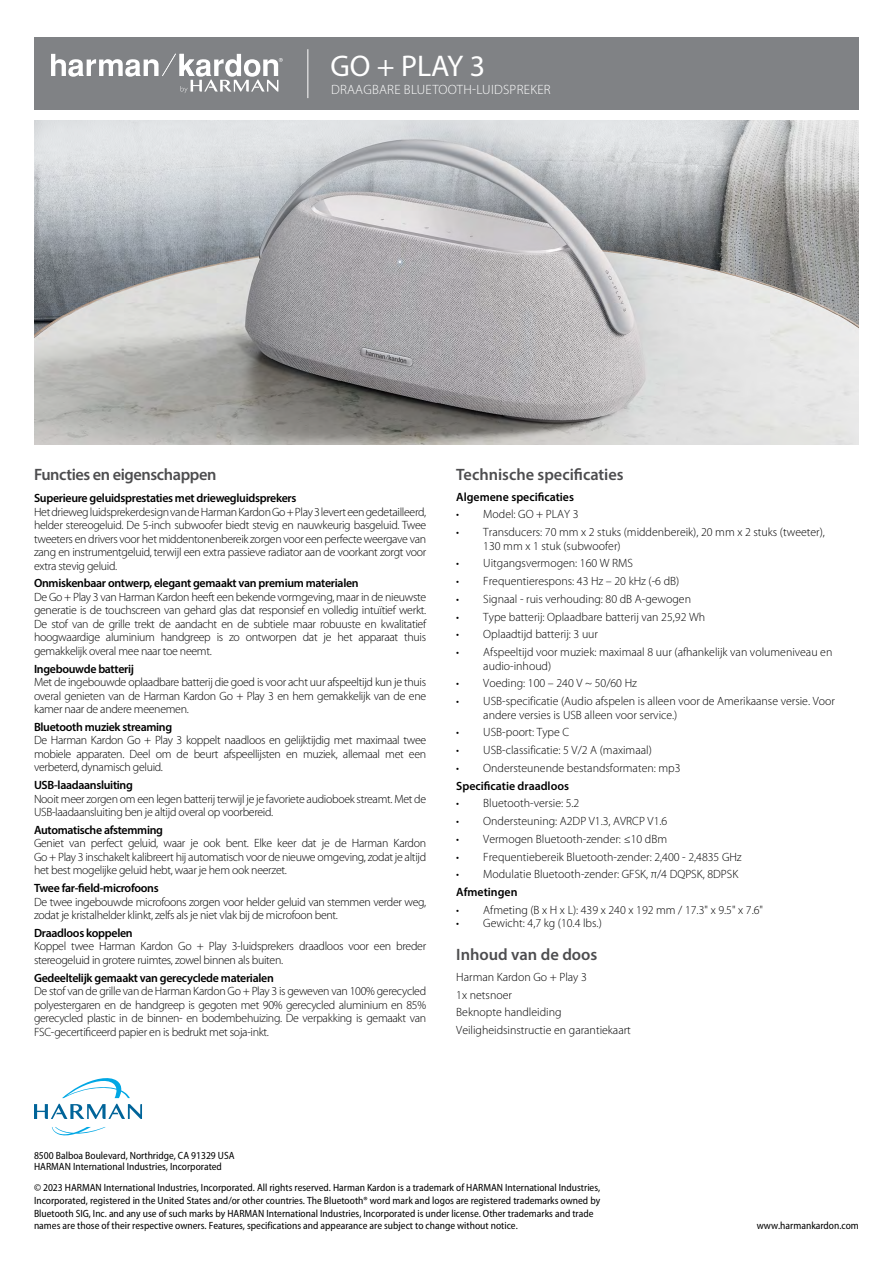
<style>
.page{position:relative;width:893px;height:1263px;background:#fff}
.page>*{position:absolute;margin:0;border:0;box-sizing:border-box;transform-origin:0 0}
.t1{font:30px "Myriad Pro";color:#fff}
.t2{font:600 16.5px "Myriad Pro";color:#4d4d4f}
.t3{font:600 16.5px "Myriad Pro";letter-spacing:-.025em;color:#4d4d4f}
.t4{font:300 13.5px "Myriad Pro";letter-spacing:.02em;color:#fff}
.t5{font:300 12px/13.5px "Myriad Pro";color:#000;text-align:justify}
.t6{font:300 12px/13.5px "Myriad Pro";letter-spacing:-.025em;color:#000}
.t7{font:600 12px "Myriad Pro";letter-spacing:-.025em;color:#000}
.t8{font:600 12px "Myriad Pro";color:#000}
.t9{font:semi-condensed 10.5px/12.6px "Myriad Pro";color:#000}
</style>
<div class="page">
<div style="left:34px;top:37px;width:825px;height:72px;background:#808285"></div>
<hr style="left:307px;top:49px;width:1px;height:49px;background:#fff">
<svg style="left:51px;top:54px;width:232px;height:39px"></svg>
<img style="left:34px;top:120px;width:825px;height:324px">
<svg style="left:62px;top:1078px;width:68px;height:20px"></svg>
<svg style="left:52px;top:1127px;width:54px;height:9px"></svg>
<svg style="left:34px;top:1104px;width:108px;height:15px"></svg>
<h1 class="t1" style="left:330px;top:48px;width:156px">GO + PLAY 3</h1>
<p class="t4" style="left:331px;top:82px;width:221px">DRAAGBARE BLUETOOTH-LUIDSPREKER</p>
<h2 class="t3" style="left:34px;top:464px;width:184px">Functies en eigenschappen</h2>
<p class="t7" style="left:34px;top:490px;width:264px">Superieure geluidsprestaties met driewegluidsprekers</p>
<p class="t5" style="left:34px;top:505px;width:394px">Het drieweg luidsprekerdesign van de Harman Kardon Go + Play 3 levert een gedetailleerd, helder stereogeluid. De 5-inch subwoofer biedt stevig en nauwkeurig basgeluid. Twee tweeters en drivers voor het middentonenbereik zorgen voor een perfecte weergave van zang en instrumentgeluid, terwijl een extra passieve radiator aan de voorkant zorgt voor extra stevig geluid.</p>
<p class="t7" style="left:34px;top:576px;width:326px">Onmiskenbaar ontwerp, elegant gemaakt van premium materialen</p>
<p class="t5" style="left:34px;top:590px;width:394px">De Go + Play 3 van Harman Kardon heeft een bekende vormgeving, maar in de nieuwste generatie is de touchscreen van gehard glas dat responsief en volledig intuïtief werkt.<br>De stof van de grille trekt de aandacht en de subtiele maar robuuste en kwalitatief hoogwaardige aluminium handgreep is zo ontworpen dat je het apparaat thuis gemakkelijk overal mee naar toe neemt.</p>
<p class="t7" style="left:34px;top:661px;width:102px">Ingebouwde batterij</p>
<p class="t5" style="left:34px;top:676px;width:394px">Met de ingebouwde oplaadbare batterij die goed is voor acht uur afspeeltijd kun je thuis overal genieten van de Harman Kardon Go + Play 3 en hem gemakkelijk van de ene kamer naar de andere meenemen.</p>
<p class="t7" style="left:34px;top:719px;width:140px">Bluetooth muziek streaming</p>
<p class="t5" style="left:34px;top:734px;width:394px">De Harman Kardon Go + Play 3 koppelt naadloos en gelijktijdig met maximaal twee mobiele apparaten. Deel om de beurt afspeellijsten en muziek, allemaal met een verbeterd, dynamisch geluid.</p>
<p class="t7" style="left:34px;top:777px;width:100px">USB-laadaansluiting</p>
<p class="t6" style="left:34px;top:792px;width:394px">Nooit meer zorgen om een legen batterij terwijl je je favoriete audioboek streamt. Met de<br>USB-laadaansluiting ben je altijd overal op voorbereid.</p>
<p class="t7" style="left:34px;top:822px;width:131px">Automatische afstemming</p>
<p class="t5" style="left:34px;top:837px;width:394px">Geniet van perfect geluid, waar je ook bent. Elke keer dat je de Harman Kardon Go + Play 3 inschakelt kalibreert hij automatisch voor de nieuwe omgeving, zodat je altijd het best mogelijke geluid hebt, waar je hem ook neerzet.</p>
<p class="t7" style="left:34px;top:880px;width:126px">Twee far-field-microfoons</p>
<p class="t6" style="left:34px;top:895px;width:394px">De twee ingebouwde microfoons zorgen voor helder geluid van stemmen verder weg, zodat je kristalhelder klinkt, zelfs als je niet vlak bij de microfoon bent.</p>
<p class="t7" style="left:34px;top:925px;width:100px">Draadloos koppelen</p>
<p class="t6" style="left:34px;top:940px;width:394px">Koppel twee Harman Kardon Go + Play 3-luidsprekers draadloos voor een breder stereogeluid in grotere ruimtes, zowel binnen als buiten.</p>
<p class="t7" style="left:34px;top:970px;width:241px">Gedeeltelijk gemaakt van gerecyclede materialen</p>
<p class="t5" style="left:34px;top:985px;width:394px">De stof van de grille van de Harman Kardon Go + Play 3 is geweven van 100% gerecycled polyestergaren en de handgreep is gegoten met 90% gerecycled aluminium en 85% gerecycled plastic in de binnen- en bodembehuizing. De verpakking is gemaakt van FSC-gecertificeerd papier en is bedrukt met soja-inkt.</p>
<h2 class="t2" style="left:456px;top:464px;width:169px">Technische specificaties</h2>
<p class="t8" style="left:456px;top:489px;width:119px">Algemene specificaties</p>
<p class="t5" style="left:456px;top:508px;width:124px">• Model: GO + PLAY 3</p>
<p class="t5" style="left:483px;top:526px;width:343px;text-indent:-27px">• Transducers: 70 mm x 2 stuks (middenbereik), 20 mm x 2 stuks (tweeter),<br>130 mm x 1 stuk (subwoofer)</p>
<p class="t5" style="left:456px;top:557px;width:178px">• Uitgangsvermogen: 160 W RMS</p>
<p class="t5" style="left:456px;top:575px;width:224px">• Frequentierespons: 43 Hz – 20 kHz (-6 dB)</p>
<p class="t5" style="left:456px;top:592px;width:236px">• Signaal - ruis verhouding: 80 dB A-gewogen</p>
<p class="t5" style="left:456px;top:610px;width:250px">• Type batterij: Oplaadbare batterij van 25,92 Wh</p>
<p class="t5" style="left:456px;top:628px;width:143px">• Oplaadtijd batterij: 3 uur</p>
<p class="t5" style="left:483px;top:646px;width:351px;text-indent:-27px">• Afspeeltijd voor muziek: maximaal 8 uur (afhankelijk van volumeniveau en audio-inhoud)</p>
<p class="t5" style="left:456px;top:677px;width:182px">• Voeding: 100 – 240 V ~ 50/60 Hz</p>
<p class="t5" style="left:483px;top:695px;width:353px;text-indent:-27px">• USB-specificatie (Audio afspelen is alleen voor de Amerikaanse versie. Voor andere versies is USB alleen voor service.)</p>
<p class="t5" style="left:456px;top:726px;width:114px">• USB-poort: Type C</p>
<p class="t5" style="left:456px;top:744px;width:197px">• USB-classificatie: 5 V/2 A (maximaal)</p>
<p class="t5" style="left:456px;top:761px;width:226px">• Ondersteunende bestandsformaten: mp3</p>
<p class="t8" style="left:456px;top:778px;width:114px">Specificatie draadloos</p>
<p class="t5" style="left:456px;top:797px;width:125px">• Bluetooth-versie: 5.2</p>
<p class="t5" style="left:456px;top:815px;width:213px">• Ondersteuning: A2DP V1.3, AVRCP V1.6</p>
<p class="t5" style="left:456px;top:832px;width:212px">• Vermogen Bluetooth-zender: ≤10 dBm</p>
<p class="t5" style="left:456px;top:850px;width:287px">• Frequentiebereik Bluetooth-zender: 2,400 - 2,4835 GHz</p>
<p class="t5" style="left:456px;top:868px;width:283px">• Modulatie Bluetooth-zender: GFSK, π/4 DQPSK, 8DPSK</p>
<p class="t8" style="left:456px;top:884px;width:63px">Afmetingen</p>
<p class="t5" style="left:456px;top:903px;width:308px">• Afmeting (B x H x L): 439 x 240 x 192 mm / 17.3" x 9.5" x 7.6"</p>
<p class="t5" style="left:456px;top:917px;width:147px">• Gewicht: 4,7 kg (10.4 lbs.)</p>
<h2 class="t2" style="left:456px;top:944px;width:143px">Inhoud van de doos</h2>
<p class="t5" style="left:456px;top:968px;width:176px;line-height:17.7px;text-align:left">Harman Kardon Go + Play 3<br>1x netsnoer<br>Beknopte handleiding<br>Veiligheidsinstructie en garantiekaart</p>
<p class="t9" style="left:34px;top:1150px;width:202px;line-height:11.6px">8500 Balboa Boulevard, Northridge, CA 91329 USA<br>HARMAN International Industries, Incorporated</p>
<p class="t9" style="left:34px;top:1182px;width:568px">© 2023 HARMAN International Industries, Incorporated. All rights reserved. Harman Kardon is a trademark of HARMAN International Industries, Incorporated, registered in the United States and/or other countries. The Bluetooth® word mark and logos are registered trademarks owned by Bluetooth SIG, Inc. and any use of such marks by HARMAN International Industries, Incorporated is under license. Other trademarks and trade names are those of their respective owners. Features, specifications and appearance are subject to change without notice.</p>
<p class="t9" style="left:757px;top:1219px;width:104px">www.harmankardon.com</p>
</div>
